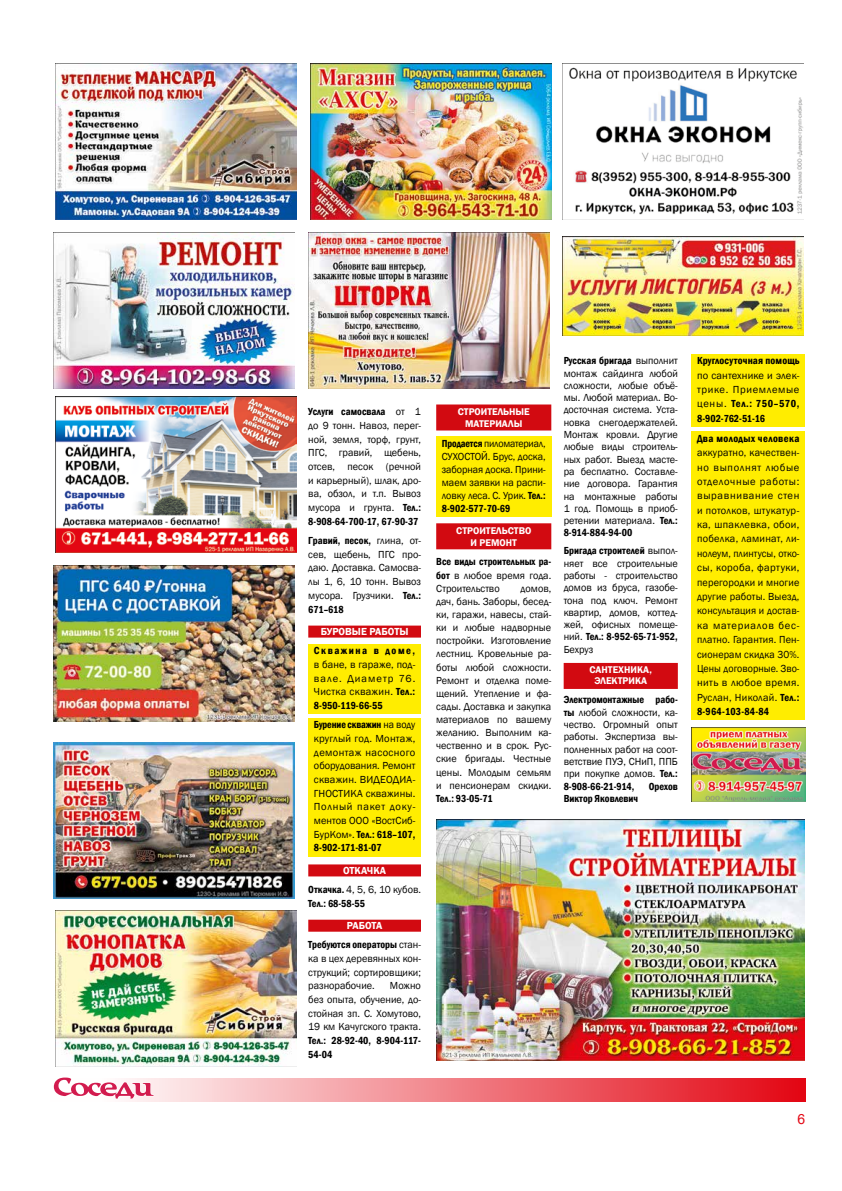
<style>
.page{position:relative;width:842px;height:1191px;background:#fff}
.page>*{position:absolute;margin:0;border:0;box-sizing:border-box;transform-origin:0 0}
.t1{font:14px "Arial";color:#e30613}
.t2{font:10.5px/12.3px "Franklin Gothic";color:#000;text-align:justify}
.t3{font:10.5px/13.7px "Franklin Gothic";color:#000;text-align:justify;scale:.95 1}
.t4{font:600 condensed 10.5px/19.4px "Franklin Gothic";letter-spacing:.005em;color:#000;text-align:center}
.t5{font:600 condensed 10.5px "Franklin Gothic";letter-spacing:.035em;color:#000}
.t6{font:600 condensed 10.5px "Franklin Gothic";letter-spacing:.145em;color:#000}
.t7{font:600 10.5px "Franklin Gothic";color:#fff}
.t8{font:600 10px/11.9px "Franklin Gothic";color:#fff;text-align:center}
.s1{font-weight:600;font-stretch:condensed}
.s2{font-weight:600;color:#fff}
.s3{font-stretch:normal;color:#fff}
.s4{font-weight:400;font-stretch:normal}
</style>
<div class="page">
<svg style="left:126px;top:1078px;width:679px;height:23px;background:#ef787f"></svg>
<svg style="left:53px;top:1077px;width:101px;height:22px"></svg>
<div style="left:436px;top:404px;width:115px;height:26px;background:#d20a11"></div>
<div style="left:436px;top:436px;width:115px;height:81px;background:#ffed00"></div>
<div style="left:436px;top:523px;width:115px;height:26px;background:#d20a11"></div>
<div style="left:564px;top:663px;width:114px;height:26px;background:#d20a11"></div>
<div style="left:691px;top:354px;width:114px;height:72px;background:#ffed00"></div>
<div style="left:691px;top:431px;width:114px;height:289px;background:#ffed00"></div>
<div style="left:308px;top:625px;width:113px;height:12px;background:#d20a11"></div>
<div style="left:308px;top:644px;width:113px;height:69px;background:#ffed00"></div>
<div style="left:308px;top:718px;width:113px;height:138px;background:#ffed00"></div>
<div style="left:308px;top:864px;width:113px;height:12px;background:#d20a11"></div>
<div style="left:308px;top:919px;width:113px;height:12px;background:#d20a11"></div>
<img style="left:563px;top:236px;width:241px;height:99px">
<img style="left:436px;top:820px;width:368px;height:241px">
<img style="left:54px;top:565px;width:241px;height:156px">
<img style="left:563px;top:67px;width:241px;height:153px">
<img style="left:54px;top:742px;width:241px;height:156px">
<img style="left:55px;top:910px;width:241px;height:156px">
<img style="left:55px;top:64px;width:241px;height:156px">
<img style="left:55px;top:396px;width:241px;height:156px">
<img style="left:310px;top:64px;width:241px;height:156px">
<img style="left:54px;top:232px;width:241px;height:156px">
<img style="left:308px;top:232px;width:241px;height:156px">
<img style="left:692px;top:727px;width:113px;height:74px">
<p class="t2" style="left:308px;top:405px;width:114px;line-height:13.7px"><span class="s1">Услуги самосвала</span> от 1 до 9 тонн. Навоз, перег&shy;ной, земля, торф, грунт, ПГС, гравий, щебень, отсев, песок (речной и карьерный), шлак, дро&shy;ва, обзол, и т.п. Вывоз мусора и грунта. <span class="s1">Тел.:<br>8-908-64-700-17, 67-90-37</span></p>
<p class="t2" style="left:308px;top:534px;width:114px;line-height:13.7px"><span class="s1">Гравий, песок,</span> глина, от&shy;сев, щебень, ПГС про&shy;даю. Доставка. Самосва&shy;лы 1, 6, 10 тонн. Вывоз мусора. Грузчики. <span class="s1">Тел.:<br>671–618</span></p>
<p class="t7" style="left:321px;top:625px;width:89px">БУРОВЫЕ РАБОТЫ</p>
<p class="t6" style="left:314px;top:643px;width:103px">Скважина в доме,</p>
<p class="t2" style="left:314px;top:657px;width:103px;line-height:13.7px">в бане, в гараже, под&shy;вале. Диаметр 76.<br>Чистка скважин. <span class="s1">Тел.:<br>8-950-119-66-55</span></p>
<p class="t3" style="left:314px;top:718px;width:108px"><span class="s1">Бурение скважин</span> на воду круглый год. Монтаж, демонтаж насосного оборудования. Ремонт скважин. ВИДЕОДИА-ГНОСТИКА скважины.<br>Полный пакет доку&shy;ментов ООО «ВостСиб-БурКом». <span class="s1">Тел.: 618–107, 8-902-171-81-07</span></p>
<p class="t2" style="left:308px;top:860px;width:114px;line-height:19.4px;text-align:center"><span class="s2">ОТКАЧКА<br></span><span class="s1">Откачка.</span> 4, 5, 6, 10 кубов.</p>
<p class="t4" style="left:308px;top:893px;width:58px">Тел.: 68-58-55</p>
<p class="t4" style="left:308px;top:915px;width:114px"><span class="s3">РАБОТА<br></span>Требуются операторы <span class="s4">стан-</span></p>
<p class="t2" style="left:308px;top:951px;width:114px;line-height:13.7px">ка в цех деревянных кон&shy;струкций; сортировщики; разнорабочие.</p>
<p class="t2" style="left:308px;top:979px;width:114px;line-height:13.7px;text-indent:82px">Можно без опыта, обучение, до&shy;стойная зп. С. Хомутово, 19 км Качугского тракта.</p>
<p class="t4" style="left:308px;top:1033px;width:114px;line-height:13.7px;text-align:left">Тел.: 28-92-40, 8-904-117-<br>54-04</p>
<p class="t8" style="left:458px;top:406px;width:74px">СТРОИТЕЛЬНЫЕ<br>МАТЕРИАЛЫ</p>
<p class="t3" style="left:442px;top:437px;width:111px;line-height:13.1px"><span class="s1">Продается</span> пиломатериал, СУХОСТОЙ. Брус, доска, заборная доска. Прини&shy;маем заявки на распи&shy;ловку леса. С. Урик. <span class="s1">Тел.:<br>8-902-577-70-69</span></p>
<p class="t8" style="left:456px;top:524px;width:77px">СТРОИТЕЛЬСТВО<br>И РЕМОНТ</p>
<p class="t2" style="left:436px;top:555px;width:117px;line-height:13.1px"><span class="s1">Все виды строительных ра&shy;бот</span> в любое время года.<br>Строительство</p>
<p class="t2" style="left:436px;top:582px;width:117px;line-height:13.1px;text-indent:84px">домов, дач, бань. Заборы, бесед&shy;ки, гаражи, навесы, стай&shy;ки и любые надворные постройки. Изготовление лестниц. Кровельные ра&shy;боты любой сложности.<br>Ремонт и отделка поме&shy;щений. Утепление и фа&shy;сады. Доставка и закупка материалов по вашему желанию. Выполним ка&shy;чественно и в срок. Рус&shy;ские бригады. Честные цены. Молодым семьям и пенсионерам скидки.</p>
<p class="t4" style="left:436px;top:788px;width:58px">Тел.: 93-05-71</p>
<p class="t2" style="left:564px;top:355px;width:116px"><span class="s1">Русская бригада</span> выполнит монтаж сайдинга любой сложности, любые объё&shy;мы. Любой материал. Во&shy;досточная система. Уста&shy;новка снегодержателей.<br>Монтаж кровли. Другие любые виды строитель&shy;ных работ. Выезд масте&shy;ра бесплатно. Составле&shy;ние договора. Гарантия на монтажные работы 1 год. Помощь в приоб&shy;ретении материала. <span class="s1">Тел.:<br>8-914-884-94-00</span></p>
<p class="t2" style="left:564px;top:545px;width:116px"><span class="s1">Бригада строителей</span> выпол&shy;няет все строительные работы - строительство домов из бруса, газобе&shy;тона под ключ. Ремонт квартир, домов, коттед&shy;жей, офисных помеще&shy;ний. <span class="s1">Тел.: 8-952-65-71-952, </span>Бехруз</p>
<p class="t8" style="left:589px;top:664px;width:64px;line-height:11.1px">САНТЕХНИКА,<br>ЭЛЕКТРИКА</p>
<p class="t2" style="left:564px;top:694px;width:116px"><span class="s1">Электромонтажные рабо&shy;ты</span> любой сложности, ка&shy;чество. Огромный опыт работы. Экспертиза вы&shy;полненных работ на соот&shy;ветствие ПУЭ, СНиП, ППБ при покупке домов. <span class="s1">Тел.:<br>8-908-66-21-914,</span></p>
<p class="t4" style="left:649px;top:776px;width:30px">Орехов</p>
<p class="t4" style="left:564px;top:788px;width:76px">Виктор Яковлевич</p>
<p class="t4" style="left:697px;top:351px;width:104px">Круглосуточная помощь</p>
<p class="t2" style="left:697px;top:368px;width:104px;line-height:14.4px">по сантехнике и элек&shy;трике. Приемлемые цены. <span class="s1">Тел.: 750–570, 8-902-762-51-16</span></p>
<p class="t5" style="left:697px;top:431px;width:104px">Два молодых человека</p>
<p class="t2" style="left:697px;top:446px;width:104px;line-height:14.4px">аккуратно, качествен&shy;но выполнят любые отделочные работы: выравнивание стен и потолков, штукатур&shy;ка, шпаклевка, обои, побелка, ламинат, ли&shy;нолеум, плинтусы, отко&shy;сы, короба, фартуки, перегородки и многие другие работы. Выезд, консультация и достав&shy;ка материалов бес&shy;платно. Гарантия. Пен&shy;сионерам скидка 30%.<br>Цены договорные. Зво&shy;нить в любое время.<br>Руслан, Николай. <span class="s1">Тел.:<br>8-964-103-84-84</span></p>
<h1 class="t1" style="left:797px;top:1109px;width:9px">6</h1>
</div>
